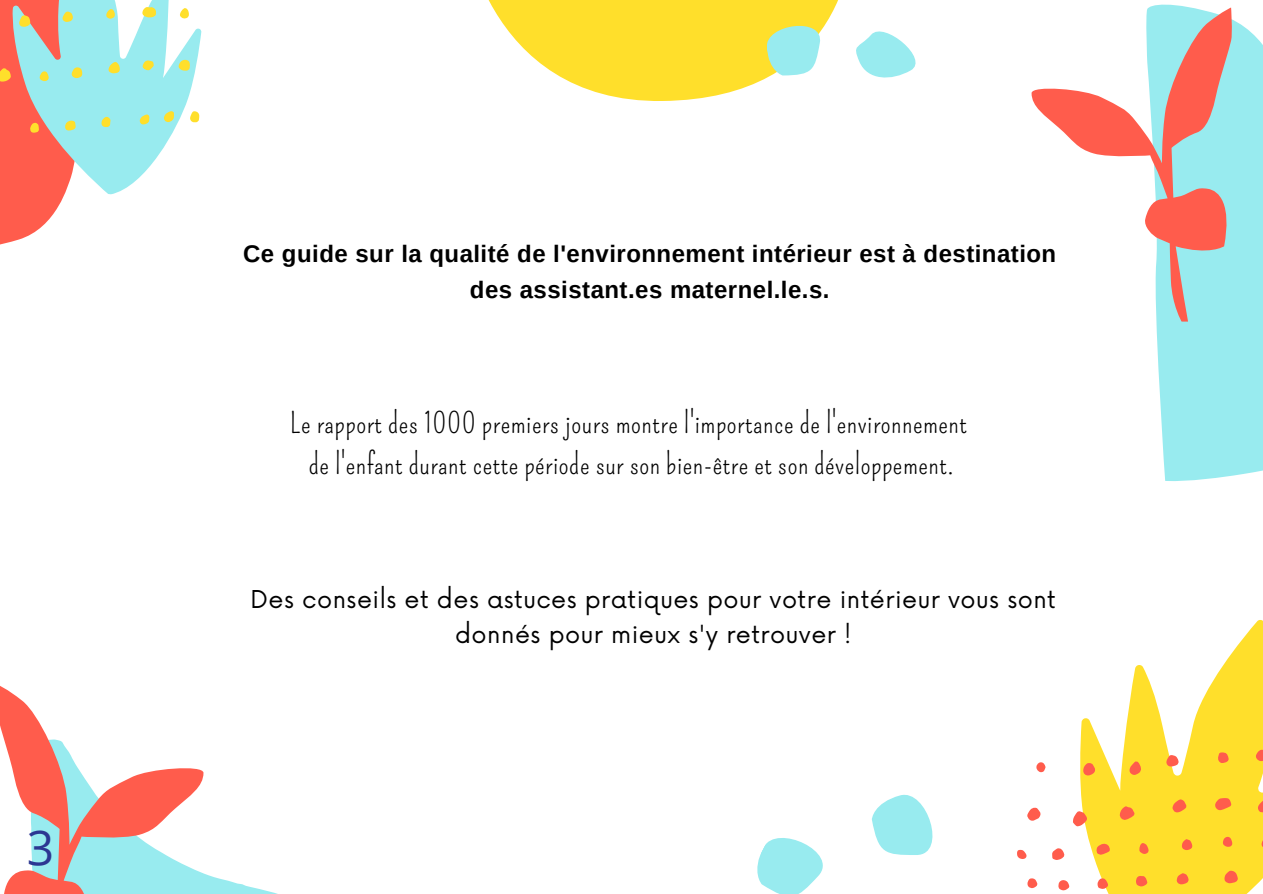
<style>
.page{position:relative;width:1263px;height:894px;background:#fff}
.page>*{position:absolute;margin:0;border:0;box-sizing:border-box;transform-origin:0 0}
.t1{font:48px "Open Sans";color:#2c3792}
.t2{font:28.2px/41.5px "Pompiere";letter-spacing:.02em;color:#000;text-align:center}
.t3{font:700 24px/35.2px "Arimo";letter-spacing:.02em;color:#000;text-align:center}
.t4{font:24px/34.8px "Now";letter-spacing:.02em;color:#000;text-align:center}
</style>
<div class="page">
<svg style="left:1148px;top:4px;width:115px;height:477px;background:#a4edf0"></svg>
<svg style="left:488px;top:0;width:269px;height:101px;fill:#ffdf2b"></svg>
<svg style="left:1031px;top:8px;width:202px;height:313px"></svg>
<svg style="left:203px;top:772px;width:72px;height:121px"></svg>
<svg style="left:0;top:686px;width:203px;height:207px"></svg>
<svg style="left:1080px;top:620px;width:183px;height:273px;fill:#ffdf2b"></svg>
<svg style="left:757px;top:794px;width:176px;height:99px"></svg>
<svg style="left:1215px;top:797px;width:16px;height:13px"></svg>
<svg style="left:1073px;top:810px;width:14px;height:16px"></svg>
<svg style="left:1120px;top:806px;width:15px;height:13px"></svg>
<svg style="left:1224px;top:870px;width:14px;height:13px"></svg>
<svg style="left:1172px;top:799px;width:14px;height:13px"></svg>
<svg style="left:1027px;top:807px;width:14px;height:14px"></svg>
<svg style="left:1256px;top:749px;width:7px;height:12px"></svg>
<svg style="left:1083px;top:762px;width:12px;height:13px"></svg>
<svg style="left:1096px;top:843px;width:14px;height:11px"></svg>
<svg style="left:1129px;top:761px;width:12px;height:14px"></svg>
<svg style="left:1052px;top:848px;width:13px;height:11px"></svg>
<svg style="left:1257px;top:799px;width:6px;height:13px"></svg>
<svg style="left:1166px;top:754px;width:13px;height:12px"></svg>
<svg style="left:1177px;top:872px;width:12px;height:12px"></svg>
<svg style="left:1136px;top:875px;width:11px;height:11px"></svg>
<svg style="left:1218px;top:752px;width:11px;height:10px"></svg>
<svg style="left:1261px;top:837px;width:2px;height:11px"></svg>
<svg style="left:1182px;top:838px;width:10px;height:11px"></svg>
<svg style="left:1058px;top:880px;width:11px;height:10px"></svg>
<svg style="left:1097px;top:877px;width:11px;height:12px"></svg>
<svg style="left:1139px;top:842px;width:10px;height:12px"></svg>
<svg style="left:1223px;top:836px;width:9px;height:10px"></svg>
<svg style="left:1027px;top:878px;width:10px;height:10px"></svg>
<svg style="left:1036px;top:762px;width:9px;height:10px"></svg>
<svg style="left:1017px;top:849px;width:10px;height:10px"></svg>
<svg style="left:757px;top:0;width:159px;height:83px"></svg>
<svg style="left:0;top:0;width:202px;height:245px"></svg>
<h1 class="t1" style="left:27px;top:813px;width:29px">3</h1>
<p class="t3" style="left:243px;top:236px;width:815px">Ce guide sur la qualité de l'environnement intérieur est à destination des assistant.es maternel.le.s.</p>
<p class="t2" style="left:290px;top:402px;width:678px">Le rapport des 1000 premiers jours montre l'importance de l'environnement de l'enfant durant cette période sur son bien-être et son développement.</p>
<p class="t4" style="left:251px;top:583px;width:807px">Des conseils et des astuces pratiques pour votre intérieur vous sont donnés pour mieux s'y retrouver !</p>
</div>
